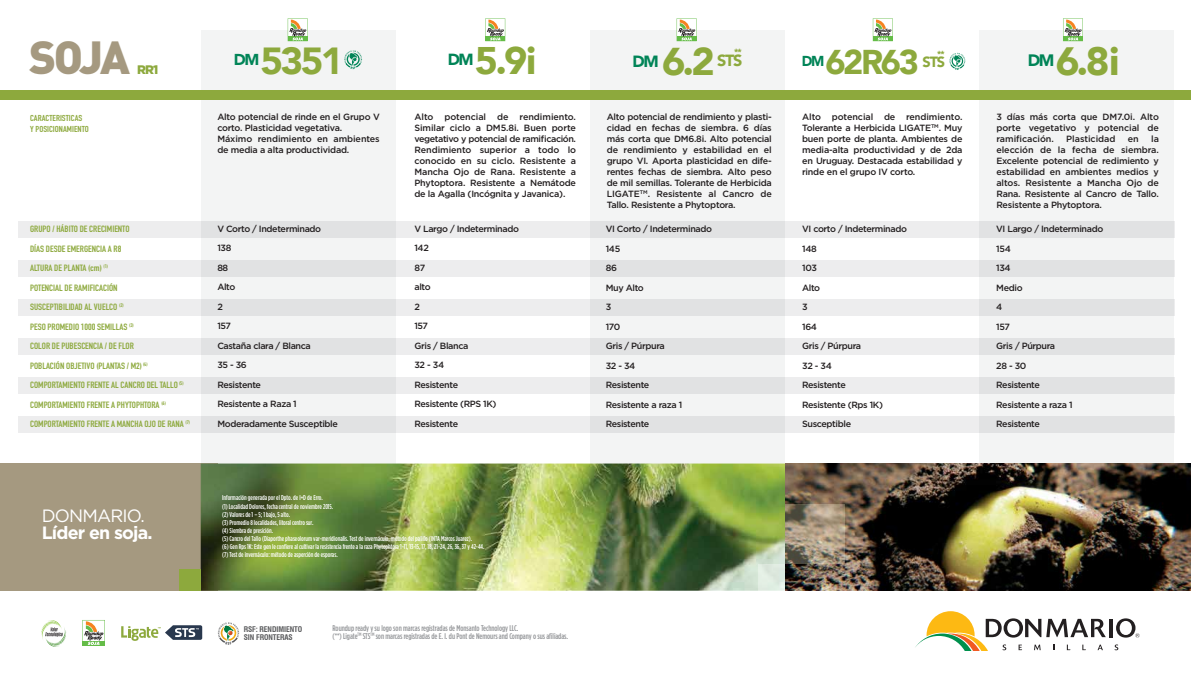
<style>
.page{position:relative;width:1191px;height:681px;background:#fff}
.page>*{position:absolute;margin:0;border:0;box-sizing:border-box;transform-origin:0 0}
.t1{font:900 45.8px "DINOT";color:#a59980}
.t2{font:900 39.4px "Avenir";color:#8da93d}
.t3{font:900 38.7px "Avenir";color:#8da93d}
.t4{font:900 38.4px "Avenir";color:#8da93d}
.t5{font:900 37.6px "Avenir";color:#8da93d}
.t6{font:900 34.3px "Avenir";letter-spacing:-.07em;color:#8da93d}
.t7{font:700 17.8px "Gotham";letter-spacing:-.045em;color:#fff}
.t8{font:17.8px "Gotham";letter-spacing:-.045em;color:#fff}
.t9{font:900 16.5px "Avenir";color:#008457}
.t10{font:900 16.2px "Avenir";color:#8da93d}
.t11{font:900 16.2px "Avenir";color:#008457}
.t12{font:900 16.1px "Avenir";color:#008457}
.t13{font:900 15.8px "Avenir";color:#008457}
.t14{font:900 14.8px "Avenir";color:#8da93d}
.t15{font:900 14.4px "Avenir";color:#008457}
.t16{font:900 12.4px "Gotham";color:#8da93d}
.t17{font:500 9px/19.5px "Gotham";letter-spacing:-.04em;color:#231f20}
.t18{font:700 9px/19.5px "DIN Condensed";letter-spacing:-.005em;color:#8da93d;scale:1.09 1}
.t19{font:500 9px "Gotham";letter-spacing:-.005em;color:#231f20}
.t20{font:900 9px "Avenir";color:#8da93d}
.t21{font:900 8.8px "Avenir";color:#8da93d}
.t22{font:700 8.5px/11px "DIN Condensed";color:#8da93d;scale:1.1 1}
.t23{font:500 8.2px/8.2px "Gotham Condensed";letter-spacing:-.005em;color:#939598}
.t24{font:700 condensed 7.6px/7.4px "Swiss 721 BT";letter-spacing:-.01em;color:#58595b}
.t25{font:500 7px/8px "Gotham Condensed";letter-spacing:-.005em;color:#fff}
</style>
<div class="page">
<div style="left:979px;top:31px;width:195px;height:442px;background:#f3f4f4"></div>
<div style="left:590px;top:31px;width:195px;height:442px;background:#f3f4f4"></div>
<div style="left:201px;top:31px;width:195px;height:442px;background:#f3f4f4"></div>
<svg style="left:218px;top:622px;width:21px;height:22px"></svg>
<svg style="left:121px;top:625px;width:81px;height:15px"></svg>
<svg style="left:82px;top:620px;width:23px;height:25px"></svg>
<div style="left:0;top:463px;width:218px;height:127px;background:#a59980"></div>
<img style="left:201px;top:463px;width:584px;height:127px">
<img style="left:785px;top:463px;width:406px;height:127px">
<div style="left:0;top:90px;width:1191px;height:9px;background:#8da93d"></div>
<div style="left:18px;top:221px;width:1156px;height:17px;background:#e1e2e3"></div>
<div style="left:18px;top:260px;width:1156px;height:17px;background:#e1e2e3"></div>
<div style="left:18px;top:299px;width:1156px;height:17px;background:#e1e2e3"></div>
<div style="left:18px;top:338px;width:1156px;height:17px;background:#e1e2e3"></div>
<div style="left:18px;top:377px;width:1156px;height:17px;background:#e1e2e3"></div>
<div style="left:18px;top:416px;width:1156px;height:17px;background:#e1e2e3"></div>
<div style="left:179px;top:569px;width:22px;height:21px;background:#8da93d"></div>
<div style="left:758px;top:563px;width:27px;height:27px;background:#dfece1"></div>
<svg style="left:785px;top:504px;width:59px;height:59px;background:#9b8e78"></svg>
<svg style="left:288px;top:18px;width:20px;height:23px"></svg>
<svg style="left:485px;top:18px;width:20px;height:23px"></svg>
<svg style="left:676px;top:18px;width:20px;height:23px"></svg>
<svg style="left:872px;top:18px;width:20px;height:23px"></svg>
<svg style="left:1063px;top:18px;width:20px;height:23px"></svg>
<svg style="left:344px;top:50px;width:18px;height:19px"></svg>
<svg style="left:949px;top:53px;width:16px;height:17px"></svg>
<hr style="left:1109px;top:618px;width:3px;height:19px;background:#231f20">
<svg style="left:1116px;top:618px;width:23px;height:19px"></svg>
<svg style="left:915px;top:611px;width:190px;height:40px"></svg>
<svg style="left:1114px;top:644px;width:4px;height:6px"></svg>
<svg style="left:41px;top:620px;width:25px;height:27px"></svg>
<h1 class="t1" style="left:29px;top:27px;width:103px">SOJA</h1>
<h3 class="t16" style="left:137px;top:62px;width:23px">RR1</h3>
<p class="t22" style="left:30px;top:112px;width:55px">CARACTERISTICAS<br>Y POSICIONAMIENTO</p>
<h3 class="t13" style="left:234px;top:46px;width:27px">DM</h3>
<h3 class="t5" style="left:261px;top:29px;width:84px">5351</h3>
<h3 class="t11" style="left:632px;top:47px;width:28px">DM</h3>
<h3 class="t3" style="left:662px;top:28px;width:54px">6.2</h3>
<h3 class="t10" style="left:717px;top:47px;width:27px">STS</h3>
<h3 class="t15" style="left:801px;top:49px;width:24px">DM</h3>
<h3 class="t6" style="left:825px;top:33px;width:95px">62R63</h3>
<h3 class="t14" style="left:922px;top:49px;width:24px">STS</h3>
<h2 class="t2" style="left:1055px;top:27px;width:65px">6.8i</h2>
<h3 class="t4" style="left:475px;top:28px;width:63px">5.9i</h3>
<h3 class="t9" style="left:1027px;top:46px;width:28px">DM</h3>
<p class="t20" style="left:734px;top:44px;width:9px">**</p>
<p class="t21" style="left:937px;top:46px;width:9px">**</p>
<h3 class="t12" style="left:447px;top:46px;width:28px">DM</h3>
<p class="t17" style="left:217px;top:111px;width:164px;line-height:11px">Alto potencial de rinde en el Grupo V corto. Plasticidad vegetativa.<br>Máximo rendimiento en ambientes de media a alta productividad.</p>
<p class="t17" style="left:414px;top:111px;width:163px;line-height:11px;text-align:justify">Alto potencial de rendimiento.<br>Similar ciclo a DM5.8i. Buen porte vegetativo y potencial de ramificación.<br>Rendimiento superior a todo lo conocido en su ciclo. Resistente a Mancha Ojo de Rana. Resistente a Phytoptora. Resistente a Nemátode de la Agalla (Incógnita y Javanica).</p>
<p class="t17" style="left:607px;top:111px;width:166px;line-height:11px;text-align:justify">Alto potencial de rendimiento y plasti&shy;cidad en fechas de siembra. 6 días más corta que DM6.8i. Alto potencial de rendimiento y estabilidad en el grupo VI. Aporta plasticidad en dife&shy;rentes fechas de siembra. Alto peso de mil semillas. Tolerante de Herbicida LIGATE<sup>TM</sup>. Resistente al Cancro de Tallo. Resistente a Phytoptora.</p>
<p class="t17" style="left:802px;top:111px;width:162px;line-height:11px;text-align:justify">Alto potencial de rendimiento.<br>Tolerante a Herbicida LIGATE<sup>TM</sup>. Muy buen porte de planta. Ambientes de media-alta productividad y de 2da en Uruguay. Destacada estabilidad y rinde en el grupo IV corto.</p>
<p class="t17" style="left:996px;top:111px;width:164px;line-height:11px;text-align:justify">3 días más corta que DM7.0i. Alto porte vegetativo y potencial de ramificación.</p>
<p class="t17" style="left:996px;top:133px;width:164px;line-height:11px;text-align:justify;text-indent:155px">la elección de la fecha de siembra.<br>Excelente potencial de redimiento y estabilidad en ambientes medios y altos. Resistente a Mancha Ojo de Rana. Resistente al Cancro de Tallo.<br>Resistente a Phytoptora.</p>
<p class="t19" style="left:1066px;top:133px;width:51px">Plasticidad</p>
<p class="t17" style="left:1127px;top:129px;width:12px">en</p>
<p class="t18" style="left:30px;top:219px;width:148px">GRUPO / HÁBITO DE CRECIMIENTO<br>DÍAS DESDE EMERGENCIA A R8<br>ALTURA DE PLANTA (cm) <sup>(1)<br></sup>POTENCIAL DE RAMIFICACIÓN<br>SUSCEPTIBILIDAD AL VUELCO <sup>(2)<br></sup>PESO PROMEDIO 1000 SEMILLAS <sup>(3)<br></sup>COLOR DE PUBESCENCIA / DE FLOR<br>POBLACIÓN OBJETIVO (PLANTAS / M2) <sup>(4)<br></sup>COMPORTAMIENTO FRENTE AL CANCRO DEL TALLO <sup>(5)<br></sup>COMPORTAMIENTO FRENTE A PHYTOPHTORA <sup>(6)<br></sup>COMPORTAMIENTO FRENTE A MANCHA OJO DE RANA <sup>(7)</sup></p>
<p class="t17" style="left:414px;top:218px;width:106px">V Largo / Indeterminado<br>142<br>87<br>alto<br>2<br>157<br>Gris / Blanca<br>32 - 34<br>Resistente<br>Resistente (RPS 1K)<br>Resistente</p>
<p class="t17" style="left:606px;top:219px;width:108px">VI Corto / Indeterminado<br>145<br>86<br>Muy Alto<br>3<br>170<br>Gris / Púrpura<br>32 - 34<br>Resistente<br>Resistente a raza 1<br>Resistente</p>
<p class="t17" style="left:802px;top:219px;width:106px">VI corto / Indeterminado<br>148<br>103<br>Alto<br>3<br>164<br>Gris / Púrpura<br>32 - 34<br>Resistente<br>Resistente (Rps 1K)<br>Susceptible</p>
<p class="t17" style="left:996px;top:219px;width:109px">VI Largo / Indeterminado<br>154<br>134<br>Medio<br>4<br>157<br>Gris / Púrpura<br>28 - 30<br>Resistente<br>Resistente a raza 1<br>Resistente</p>
<p class="t17" style="left:217px;top:218px;width:122px">V Corto / Indeterminado<br>138<br>88<br>Alto<br>2<br>157<br>Castaña clara / Blanca<br>35 - 36<br>Resistente<br>Resistente a Raza 1<br>Moderadamente Susceptible</p>
<h3 class="t8" style="left:42px;top:503px;width:105px">DONMARIO.</h3>
<h3 class="t7" style="left:42px;top:521px;width:112px">Líder en soja.</h3>
<p class="t25" style="left:222px;top:493px;width:264px">Información generada por el Dpto. de I+D de Erro.<br>(1) Localidad Dolores, fecha central de noviembre 2015.<br>(2) Valores de 1 – 5; 1 bajo, 5 alto.<br>(3) Promedio 8 localidades, litoral centro sur.<br>(4) Siembra de presición.<br>(5) Cancro del Tallo (Diaporthe phaseolorum var-meridionalis. Test de invernáculo, método del palillo (INTA Marcos Juarez).<br>(6) Gen Rps 1K: Este gen le confiere al cultivar la resistencia frente a la raza Phytophtora 1-11, 13-15, 17, 18, 21-24, 26, 36, 37 y 42-44. (7) Test de invernáculo: método de asperción de esporas.</p>
<p class="t24" style="left:244px;top:625px;width:60px">RSF: RENDIMIENTO<br>SIN FRONTERAS</p>
<p class="t23" style="left:332px;top:623px;width:237px">Roundup ready y su logo son marcas registradas de Monsanto Technology LLC.<br>(**) Ligate<sup>TM</sup> STS<sup>TM</sup> son marcas registradas de E. I. du Pont de Nemours and Company o sus afiliadas.</p>
</div>
